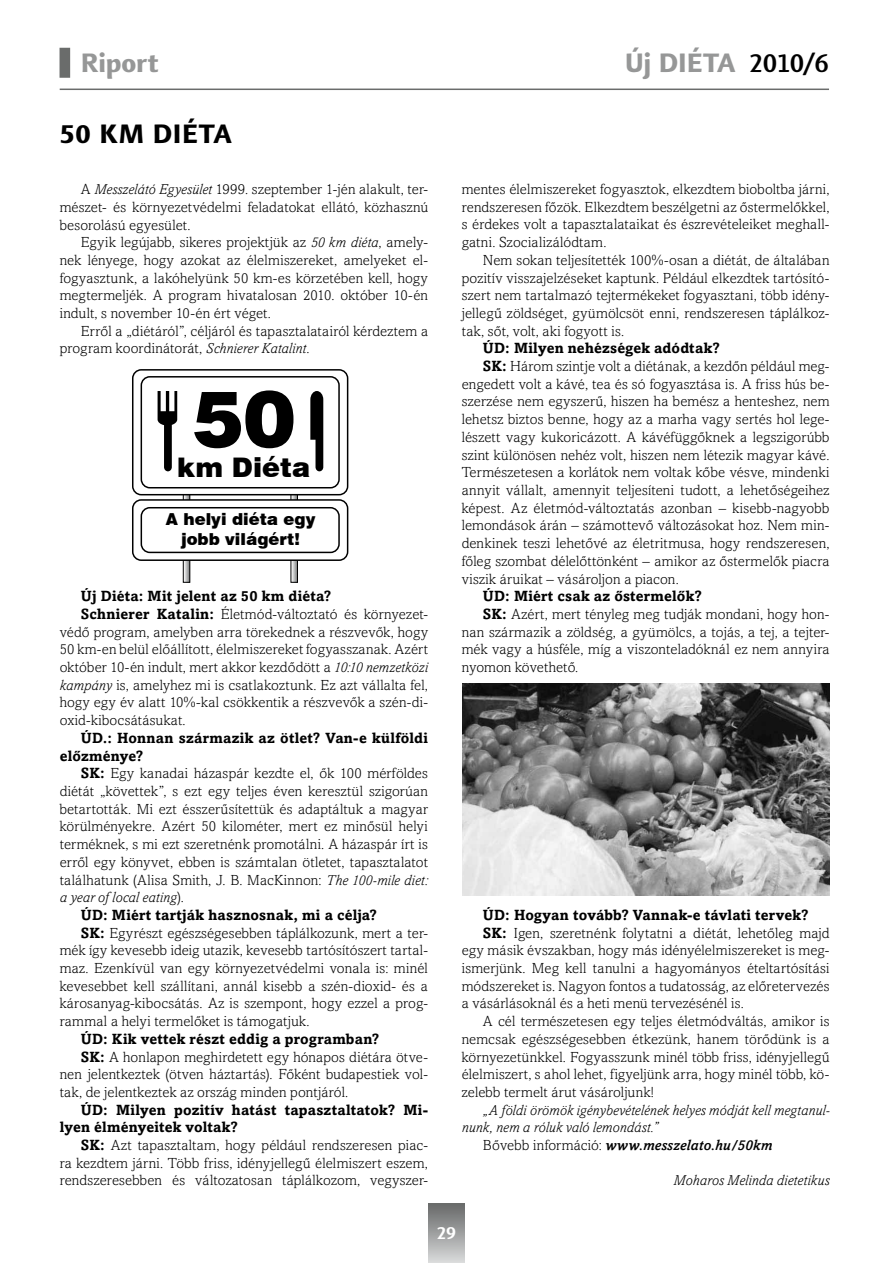
<style>
.page{position:relative;width:893px;height:1263px;background:#fff}
.page>*{position:absolute;margin:0;border:0;box-sizing:border-box;transform-origin:0 0}
.t1{font:900 78px "Swiss 721 BT";color:#000}
.t2{font:800 27px "Finnegan";letter-spacing:-.005em;color:#969797}
.t3{font:800 27px "Finnegan";color:#000}
.t4{font:900 27px "Swiss 721 BT";color:#000}
.t5{font:700 18px "Finnegan";color:#fff}
.t6{font:900 16.5px/19.5px "Swiss 721 BT";color:#000;text-align:center}
.t7{font:300 14.7px/17.7px "Amasis";letter-spacing:.01em;color:#000;text-align:justify}
.t8{font:700 14.7px/17.7px "Amasis";letter-spacing:.015em;color:#000}
.t9{font:italic 300 14.7px "Amasis";letter-spacing:.005em;color:#000}
.t10{font:italic 500 14.7px "Amasis";letter-spacing:.015em;color:#000}
.s1{font-weight:500;color:#000}
.s2{font-style:italic}
.s3{font-weight:700}
.s4{font-style:normal}
.s5{font-weight:300;font-style:normal}
</style>
<div class="page">
<div style="left:428px;top:1203px;width:37px;height:60px;background:linear-gradient(to bottom,#656767,#d7d8d9)"></div>
<hr style="left:60px;top:89px;width:769px;height:1px;background:#6a6c6b">
<div style="left:60px;top:48px;width:10px;height:30px;background:#6a6c6b"></div>
<svg style="left:185px;top:495px;width:3px;height:86px"></svg>
<div style="left:183px;top:379px;width:7px;height:204px;border:1px solid #000"></div>
<svg style="left:293px;top:495px;width:3px;height:86px"></svg>
<div style="left:291px;top:379px;width:7px;height:204px;border:1px solid #000"></div>
<div style="left:133px;top:370px;width:215px;height:125px;background:#fff;border-radius:9px"></div>
<div style="left:132px;top:369px;width:216px;height:126px;border:2px solid #000;border-radius:9px"></div>
<div style="left:141px;top:376px;width:199px;height:112px;border:2px solid #000;border-radius:9px"></div>
<div style="left:133px;top:500px;width:215px;height:60px;background:#fff;border-radius:9px"></div>
<div style="left:132px;top:499px;width:216px;height:62px;border:2px solid #000;border-radius:9px"></div>
<div style="left:141px;top:507px;width:199px;height:46px;border:2px solid #000;border-radius:9px"></div>
<svg style="left:310px;top:391px;width:13px;height:80px"></svg>
<svg style="left:158px;top:391px;width:19px;height:80px"></svg>
<img style="left:462px;top:683px;width:367px;height:213px">
<h2 class="t2" style="left:81px;top:47px;width:79px">Riport</h2>
<h2 class="t2" style="left:625px;top:47px;width:205px">Új DIÉTA <span class="s1">2010/6</span></h2>
<h2 class="t3" style="left:60px;top:118px;width:110px">50 km diéta</h2>
<p class="t7" style="left:60px;top:180px;width:370px;text-indent:21px">A <span class="s2">Messzelátó Egyesület</span> 1999. szeptember 1-jén alakult, ter&shy;mészet- és környezetvédelmi feladatokat ellátó, közhasznú besorolású egyesület.</p>
<p class="t7" style="left:60px;top:233px;width:370px;text-indent:21px">Egyik legújabb, sikeres projektjük az <span class="s2">50 km diéta</span>, amely&shy;nek lényege, hogy azokat az élelmiszereket, amelyeket el&shy;fogyasztunk, a lakóhelyünk 50 km-es körzetében kell, hogy megtermeljék. A program hivatalosan 2010. október 10-én indult, s november 10-én ért véget.</p>
<p class="t7" style="left:60px;top:322px;width:370px;text-indent:21px">Erről a „diétáról”, céljáról és tapasztalatairól kérdeztem a program koordinátorát, <span class="s2">Schnierer Katalint</span>.</p>
<h1 class="t1" style="left:193px;top:372px;width:104px">50</h1>
<h2 class="t4" style="left:177px;top:451px;width:135px">km Diéta</h2>
<p class="t6" style="left:166px;top:509px;width:151px">A helyi diéta egy jobb világért!</p>
<p class="t8" style="left:81px;top:587px;width:252px">Új Diéta: Mit jelent az 50 km diéta?</p>
<p class="t7" style="left:81px;top:605px;width:349px"><span class="s3">Schnierer Katalin:</span> Életmód-változtató és környezet-</p>
<p class="t7" style="left:60px;top:623px;width:370px">védő program, amelyben arra törekednek a részvevők, hogy</p>
<p class="t7" style="left:60px;top:640px;width:370px">50 km-en belül előállított, élelmiszereket fogyasszanak. Azért</p>
<p class="t7" style="left:60px;top:658px;width:370px">október 10-én indult, mert akkor kezdődött a <span class="s2">10:10 nemzetközi</span></p>
<p class="t7" style="left:60px;top:676px;width:370px"><span class="s2">kampány</span> is, amelyhez mi is csatlakoztunk. Ez azt vállalta fel,</p>
<p class="t7" style="left:60px;top:693px;width:370px">hogy egy év alatt 10%-kal csökkentik a részvevők a szén-di-</p>
<p class="t7" style="left:60px;top:711px;width:127px">oxid-kibocsátásukat.</p>
<p class="t8" style="left:60px;top:729px;width:370px;text-indent:21px">ÚD.: Honnan származik az ötlet? Van-e külföldi előzménye?</p>
<p class="t7" style="left:81px;top:764px;width:349px"><span class="s3">SK:</span> Egy kanadai házaspár kezdte el, ők 100 mérföldes</p>
<p class="t7" style="left:60px;top:782px;width:370px">diétát „követtek”, s ezt egy teljes éven keresztül szigorúan</p>
<p class="t7" style="left:60px;top:800px;width:370px">betartották. Mi ezt ésszerűsítettük és adaptáltuk a magyar</p>
<p class="t7" style="left:60px;top:817px;width:370px">körülményekre. Azért 50 kilométer, mert ez minősül helyi</p>
<p class="t7" style="left:60px;top:835px;width:370px">terméknek, s mi ezt szeretnénk promotálni. A házaspár írt is</p>
<p class="t7" style="left:60px;top:853px;width:370px">erről egy könyvet, ebben is számtalan ötletet, tapasztalatot</p>
<p class="t7" style="left:60px;top:870px;width:370px">találhatunk (Alisa Smith, J. B. MacKinnon: <span class="s2">The 100-mile diet:</span></p>
<p class="t9" style="left:60px;top:889px;width:126px">a year of local eating<span class="s4">).</span></p>
<p class="t8" style="left:81px;top:906px;width:297px">ÚD: Miért tartják hasznosnak, mi a célja?</p>
<p class="t7" style="left:81px;top:924px;width:349px"><span class="s3">SK:</span> Egyrészt egészségesebben táplálkozunk, mert a ter-</p>
<p class="t7" style="left:60px;top:941px;width:370px">mék így kevesebb ideig utazik, kevesebb tartósítószert tartal-</p>
<p class="t7" style="left:60px;top:959px;width:370px">maz. Ezenkívül van egy környezetvédelmi vonala is: minél</p>
<p class="t7" style="left:60px;top:977px;width:370px">kevesebbet kell szállítani, annál kisebb a szén-dioxid- és a</p>
<p class="t7" style="left:60px;top:994px;width:370px">károsanyag-kibocsátás. Az is szempont, hogy ezzel a prog-</p>
<p class="t7" style="left:60px;top:1012px;width:251px">rammal a helyi termelőket is támogatjuk.</p>
<p class="t8" style="left:81px;top:1029px;width:300px">ÚD: Kik vettek részt eddig a programban?</p>
<p class="t7" style="left:81px;top:1047px;width:349px"><span class="s3">SK:</span> A honlapon meghirdetett egy hónapos diétára ötve-</p>
<p class="t7" style="left:60px;top:1065px;width:370px">nen jelentkeztek (ötven háztartás). Főként budapestiek vol-</p>
<p class="t7" style="left:60px;top:1083px;width:290px">tak, de jelentkeztek az ország minden pontjáról.</p>
<p class="t8" style="left:60px;top:1100px;width:370px;text-indent:21px">ÚD: Milyen pozitív hatást tapasztaltatok? Mi&shy;lyen élményeitek voltak?</p>
<p class="t7" style="left:60px;top:1136px;width:370px;text-indent:21px"><span class="s3">SK:</span> Azt tapasztaltam, hogy például rendszeresen piac&shy;ra kezdtem járni. Több friss, idényjellegű élelmiszert eszem, rendszeresebben és változatosan táplálkozom, vegyszer-</p>
<p class="t7" style="left:462px;top:180px;width:369px">mentes élelmiszereket fogyasztok, elkezdtem bioboltba járni, rendszeresen főzök. Elkezdtem beszélgetni az őstermelőkkel, s érdekes volt a tapasztalataikat és észrevételeiket meghall&shy;gatni. Szocializálódtam.</p>
<p class="t7" style="left:462px;top:251px;width:369px;text-indent:21px">Nem sokan teljesítették 100%-osan a diétát, de általában pozitív visszajelzéseket kaptunk. Például elkezdtek tartósító&shy;szert nem tartalmazó tejtermékeket fogyasztani, több idény&shy;jellegű zöldséget, gyümölcsöt enni, rendszeresen táplálkoz&shy;tak, sőt, volt, aki fogyott is.</p>
<p class="t8" style="left:483px;top:339px;width:238px">ÚD: Milyen nehézségek adódtak?</p>
<p class="t7" style="left:483px;top:357px;width:348px"><span class="s3">SK:</span> Három szintje volt a diétának, a kezdőn például meg-</p>
<p class="t7" style="left:462px;top:375px;width:369px">engedett volt a kávé, tea és só fogyasztása is. A friss hús be-</p>
<p class="t7" style="left:462px;top:393px;width:369px">szerzése nem egyszerű, hiszen ha bemész a henteshez, nem</p>
<p class="t7" style="left:462px;top:410px;width:369px">lehetsz biztos benne, hogy az a marha vagy sertés hol lege-</p>
<p class="t7" style="left:462px;top:428px;width:369px">lészett vagy kukoricázott. A kávéfüggőknek a legszigorúbb</p>
<p class="t7" style="left:462px;top:446px;width:369px">szint különösen nehéz volt, hiszen nem létezik magyar kávé.</p>
<p class="t7" style="left:462px;top:463px;width:369px">Természetesen a korlátok nem voltak kőbe vésve, mindenki</p>
<p class="t7" style="left:462px;top:481px;width:369px">annyit vállalt, amennyit teljesíteni tudott, a lehetőségeihez</p>
<p class="t7" style="left:462px;top:499px;width:369px">képest. Az életmód-változtatás azonban – kisebb-nagyobb</p>
<p class="t7" style="left:462px;top:516px;width:369px">lemondások árán – számottevő változásokat hoz. Nem min-</p>
<p class="t7" style="left:462px;top:534px;width:369px">denkinek teszi lehetővé az életritmusa, hogy rendszeresen,</p>
<p class="t7" style="left:462px;top:552px;width:369px">főleg szombat délelőttönként – amikor az őstermelők piacra</p>
<p class="t7" style="left:462px;top:570px;width:219px">viszik áruikat – vásároljon a piacon.</p>
<p class="t8" style="left:483px;top:587px;width:220px">ÚD: Miért csak az őstermelők?</p>
<p class="t7" style="left:483px;top:605px;width:348px"><span class="s3">SK:</span> Azért, mert tényleg meg tudják mondani, hogy hon-</p>
<p class="t7" style="left:462px;top:623px;width:369px">nan származik a zöldség, a gyümölcs, a tojás, a tej, a tejter-</p>
<p class="t7" style="left:462px;top:640px;width:369px">mék vagy a húsféle, míg a viszonteladóknál ez nem annyira</p>
<p class="t7" style="left:462px;top:658px;width:118px">nyomon követhető.</p>
<p class="t8" style="left:483px;top:906px;width:327px">ÚD: Hogyan tovább? Vannak-e távlati tervek?</p>
<p class="t7" style="left:483px;top:924px;width:348px"><span class="s3">SK:</span> Igen, szeretnénk folytatni a diétát, lehetőleg majd</p>
<p class="t7" style="left:462px;top:941px;width:369px">egy másik évszakban, hogy más idényélelmiszereket is meg-</p>
<p class="t7" style="left:462px;top:959px;width:369px">ismerjünk. Meg kell tanulni a hagyományos ételtartósítási</p>
<p class="t7" style="left:462px;top:977px;width:369px">módszereket is. Nagyon fontos a tudatosság, az előretervezés</p>
<p class="t7" style="left:462px;top:994px;width:284px">a vásárlásoknál és a heti menü tervezésénél is.</p>
<p class="t7" style="left:483px;top:1012px;width:348px">A cél természetesen egy teljes életmódváltás, amikor is</p>
<p class="t7" style="left:462px;top:1030px;width:369px">nemcsak egészségesebben étkezünk, hanem törődünk is a</p>
<p class="t7" style="left:462px;top:1047px;width:369px">környezetünkkel. Fogyasszunk minél több friss, idényjellegű</p>
<p class="t7" style="left:462px;top:1065px;width:369px">élelmiszert, s ahol lehet, figyeljünk arra, hogy minél több, kö-</p>
<p class="t7" style="left:462px;top:1083px;width:194px">zelebb termelt árut vásároljunk!</p>
<p class="t9" style="left:483px;top:1101px;width:348px">„A földi örömök igénybevételének helyes módját kell megtanul-</p>
<p class="t9" style="left:462px;top:1119px;width:198px">nunk, nem a róluk való lemondást.”</p>
<p class="t10" style="left:483px;top:1136px;width:291px"><span class="s5">Bővebb információ:</span> www.messzelato.hu/50km</p>
<p class="t9" style="left:673px;top:1172px;width:158px">Moharos Melinda dietetikus</p>
<p class="t5" style="left:437px;top:1222px;width:21px">29</p>
</div>
